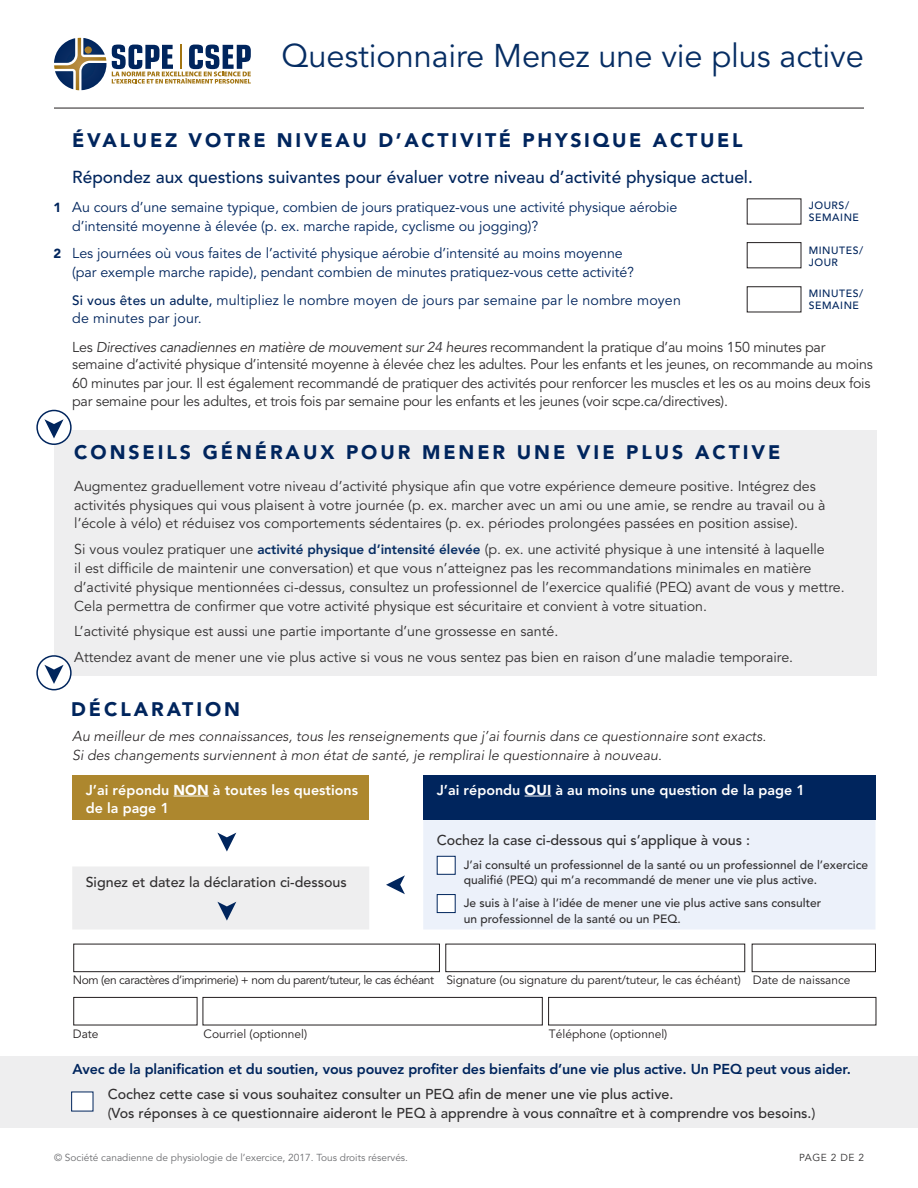
<style>
.page{position:relative;width:918px;height:1188px;background:#fff}
.page>*{position:absolute;margin:0;border:0;box-sizing:border-box;transform-origin:0 0}
.t1{font:32.7px "Avenir";letter-spacing:-.005em;color:#062d63}
.t2{font:900 19.5px "Avenir";letter-spacing:.15em;color:#00255d}
.t3{font:500 17.25px "Avenir";color:#00255d}
.t4{font:14.25px/18.8px "Avenir";color:#312f30}
.t5{font:14.25px/17px "Avenir";letter-spacing:-.02em;color:#312f30}
.t6{font:14.25px/18.8px "Avenir";letter-spacing:-.005em;color:#00255d}
.t7{font:500 14.25px/18.8px "Avenir";color:#312f30}
.t8{font:italic 300 14.25px/18.8px "Avenir";color:#231f20}
.t9{font:800 14.25px "Avenir";letter-spacing:-.01em;color:#00255d}
.t10{font:800 14.25px/18.8px "Avenir";color:#fff}
.t11{font:500 12px/22.5px "Avenir";color:#312f30}
.t12{font:12px "Avenir";letter-spacing:-.01em;color:#231f20}
.t13{font:12px "Avenir";letter-spacing:-.035em;color:#231f20}
.t14{font:500 10.5px/12px "Avenir";letter-spacing:.055em;color:#00255d}
.t15{font:10.2px "Avenir";color:#6c6d70}
.t16{font:10.2px "Avenir";letter-spacing:.055em;color:#312f30}
.s1{font-weight:900;font-size:13.2px}
.s2{font-weight:500;font-size:13.5px}
.s3{font-style:italic}
.s4{font-weight:800;font-size:13.5px;color:#062d63}
.s5{font-weight:900}
</style>
<div class="page">
<div style="left:0;top:1056px;width:918px;height:71px;background:#eeeeef"></div>
<div style="left:54px;top:430px;width:823px;height:246px;background:#eeeeef"></div>
<svg style="left:37px;top:656px;width:34px;height:34px"></svg>
<div style="left:36px;top:655px;width:36px;height:35px;border:2px solid #00255d;border-radius:50%"></div>
<svg style="left:44px;top:665px;width:20px;height:19px"></svg>
<svg style="left:37px;top:410px;width:34px;height:34px"></svg>
<div style="left:36px;top:410px;width:36px;height:35px;border:2px solid #00255d;border-radius:50%"></div>
<svg style="left:44px;top:419px;width:20px;height:19px"></svg>
<div style="left:548px;top:997px;width:328px;height:28px;border:1px solid #231f20"></div>
<div style="left:74px;top:944px;width:366px;height:28px;border:1px solid #231f20"></div>
<div style="left:203px;top:997px;width:339px;height:28px;border:1px solid #231f20"></div>
<div style="left:74px;top:997px;width:123px;height:28px;border:1px solid #231f20"></div>
<div style="left:446px;top:944px;width:299px;height:28px;border:1px solid #231f20"></div>
<div style="left:752px;top:944px;width:124px;height:28px;border:1px solid #231f20"></div>
<div style="left:72px;top:775px;width:297px;height:45px;background:#ad872e"></div>
<div style="left:423px;top:775px;width:452px;height:45px;background:#00255d"></div>
<div style="left:423px;top:820px;width:452px;height:109px;background:#ecf1fa"></div>
<hr style="left:174px;top:796px;width:35px;height:1px;background:#fff">
<svg style="left:525px;top:796px;width:26px;height:1px"></svg>
<div style="left:437px;top:856px;width:19px;height:19px;background:#fff;border:1px solid #00255d"></div>
<div style="left:437px;top:894px;width:19px;height:19px;background:#fff;border:1px solid #00255d"></div>
<div style="left:71px;top:1092px;width:22px;height:20px;background:#fff"></div>
<svg style="left:217px;top:833px;width:19px;height:19px"></svg>
<div style="left:72px;top:867px;width:297px;height:62px;background:#eeeeef"></div>
<svg style="left:386px;top:875px;width:19px;height:19px"></svg>
<hr style="left:54px;top:108px;width:810px;height:1px;background:#231f20">
<svg style="left:54px;top:38px;width:52px;height:52px"></svg>
<svg style="left:112px;top:45px;width:139px;height:39px"></svg>
<h1 class="t1" style="left:282px;top:37px;width:584px">Questionnaire Menez une vie plus active</h1>
<h2 class="t2" style="left:72px;top:129px;width:672px">ÉVALUEZ VOTRE NIVEAU D’ACTIVITÉ PHYSIQUE ACTUEL</h2>
<p class="t3" style="left:72px;top:167px;width:682px">Répondez aux questions suivantes pour évaluer votre niveau d’activité physique actuel.</p>
<p class="t6" style="left:72px;top:198px;width:607px;text-indent:-19px"><span class="s1">1</span> Au cours d’une semaine typique, combien de jours pratiquez-vous une activité physique aérobie d’intensité moyenne à élevée (p. ex. marche rapide, cyclisme ou jogging)?</p>
<p class="t6" style="left:72px;top:245px;width:563px;text-indent:-19px"><span class="s1">2</span> Les journées où vous faites de l’activité physique aérobie d’intensité au moins moyenne (par exemple marche rapide), pendant combien de minutes pratiquez-vous cette activité?</p>
<p class="t6" style="left:72px;top:291px;width:610px"><span class="s2">Si vous êtes un adulte,</span> multipliez le nombre moyen de jours par semaine par le nombre moyen de minutes par jour.</p>
<p class="t14" style="left:809px;top:199px;width:52px">JOURS/<br>SEMAINE</p>
<p class="t14" style="left:809px;top:245px;width:56px">MINUTES/<br>JOUR</p>
<p class="t14" style="left:809px;top:288px;width:56px">MINUTES/<br>SEMAINE</p>
<p class="t5" style="left:72px;top:339px;width:802px">Les <span class="s3">Directives canadiennes en matière de mouvement sur 24 heures</span> recommandent la pratique d’au moins 150 minutes par semaine d’activité physique d’intensité moyenne à élevée chez les adultes. Pour les enfants et les jeunes, on recommande au moins</p>
<p class="t5" style="left:72px;top:374px;width:800px;line-height:18.8px">60 minutes par jour. Il est également recommandé de pratiquer des activités pour renforcer les muscles et les os au moins deux fois par semaine pour les adultes, et trois fois par semaine pour les enfants et les jeunes (voir scpe.ca/directives).</p>
<h2 class="t2" style="left:74px;top:440px;width:708px">CONSEILS GÉNÉRAUX POUR MENER UNE VIE PLUS ACTIVE</h2>
<p class="t4" style="left:74px;top:477px;width:753px">Augmentez graduellement votre niveau d’activité physique afin que votre expérience demeure positive. Intégrez des activités physiques qui vous plaisent à votre journée (p. ex. marcher avec un ami ou une amie, se rendre au travail ou à l’école à vélo) et réduisez vos comportements sédentaires (p. ex. périodes prolongées passées en position assise).</p>
<p class="t4" style="left:74px;top:540px;width:772px">Si vous voulez pratiquer une <span class="s4">activité physique d’intensité élevée</span> (p. ex. une activité physique à une intensité à laquelle<br>il est difficile de maintenir une conversation) et que vous n’atteignez pas les recommandations minimales en matière d’activité physique mentionnées ci-dessus, consultez un professionnel de l’exercice qualifié (PEQ) avant de vous y mettre.<br>Cela permettra de confirmer que votre activité physique est sécuritaire et convient à votre situation.</p>
<p class="t4" style="left:74px;top:619px;width:720px;line-height:25.8px">L’activité physique est aussi une partie importante d’une grossesse en santé.<br>Attendez avant de mener une vie plus active si vous ne vous sentez pas bien en raison d’une maladie temporaire.</p>
<h2 class="t2" style="left:71px;top:698px;width:170px">DÉCLARATION</h2>
<p class="t8" style="left:72px;top:727px;width:695px">Au meilleur de mes connaissances, tous les renseignements que j’ai fournis dans ce questionnaire sont exacts.<br>Si des changements surviennent à mon état de santé, je remplirai le questionnaire à nouveau.</p>
<p class="t10" style="left:86px;top:780px;width:274px">J’ai répondu <span class="s5">NON</span> à toutes les questions de la page 1</p>
<p class="t10" style="left:437px;top:780px;width:370px">J’ai répondu <span class="s5">OUI</span> à au moins une question de la page 1</p>
<p class="t7" style="left:437px;top:831px;width:315px">Cochez la case ci-dessous qui s’applique à vous :</p>
<p class="t11" style="left:464px;top:854px;width:406px">J’ai consulté un professionnel de la santé ou un professionnel de l’exercice</p>
<p class="t7" style="left:86px;top:873px;width:263px">Signez et datez la déclaration ci-dessous</p>
<p class="t11" style="left:464px;top:869px;width:359px">qualifié (PEQ) qui m’a recommandé de mener une vie plus active.<br>Je suis à l’aise à l’idée de mener une vie plus active sans consulter</p>
<p class="t11" style="left:464px;top:908px;width:218px">un professionnel de la santé ou un PEQ.</p>
<p class="t13" style="left:73px;top:973px;width:363px">Nom (en caractères d’imprimerie) + nom du parent/tuteur, le cas échéant</p>
<p class="t12" style="left:446px;top:973px;width:406px">Signature (ou signature du parent/tuteur, le cas échéant) Date de naissance</p>
<p class="t12" style="left:73px;top:1027px;width:27px">Date</p>
<p class="t12" style="left:204px;top:1027px;width:105px">Courriel (optionnel)</p>
<p class="t12" style="left:549px;top:1027px;width:120px">Téléphone (optionnel)</p>
<p class="t9" style="left:73px;top:1060px;width:780px">Avec de la planification et du soutien, vous pouvez profiter des bienfaits d’une vie plus active. Un PEQ peut vous aider.</p>
<p class="t7" style="left:108px;top:1085px;width:709px">Cochez cette case si vous souhaitez consulter un PEQ afin de mener une vie plus active.<br>(Vos réponses à ce questionnaire aideront le PEQ à apprendre à vous connaître et à comprendre vos besoins.)</p>
<p class="t15" style="left:54px;top:1152px;width:356px">© Société canadienne de physiologie de l’exercice, 2017. Tous droits réservés.</p>
<p class="t16" style="left:799px;top:1152px;width:66px">PAGE 2 DE 2</p>
</div>
